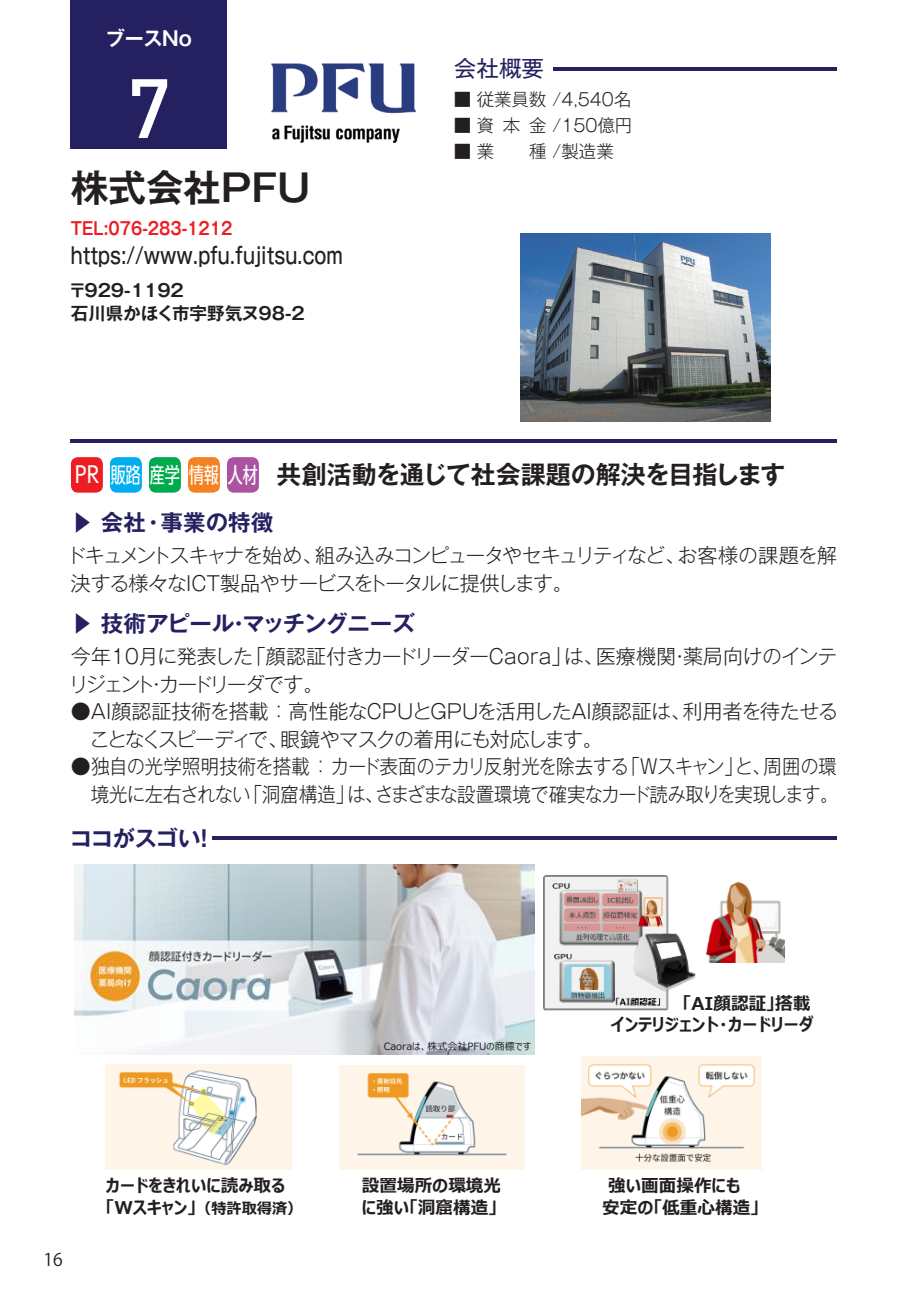
<style>
.page{position:relative;width:908px;height:1290px;background:#fff}
.page>*{position:absolute;margin:0;border:0;box-sizing:border-box;transform-origin:0 0}
.t1{font:500 82.5px "DIN Pro";color:#fff}
.t2{font:700 37.5px "Gothic MB101 Pr 6 De";color:#231f20}
.t3{font:700 25px "Gothic MB101 Pr 6 De";letter-spacing:-.02em;color:#231f20}
.t4{font:700 22.5px "Gothic MB101 Pr 6 De";letter-spacing:-.005em;color:#252161}
.t5{font:500 22.5px "Gothic MB101 Pr 6";color:#231f20;scale:.77 1}
.t6{font:22.5px "Gothic MB101 Pr 6";color:#252161}
.t7{font:22.5px "UD Shin Go C Osez Pr 6";color:#fff}
.t8{font:21.5px "UD Shin Go C Osez Pr 6";color:#fff}
.t9{font:300 20px/27.5px "Gothic MB101 Pr 6";letter-spacing:-.045em;color:#231f20}
.t10{font:300 20px/27.5px "Gothic MB101 Pr 6";letter-spacing:-.065em;color:#231f20}
.t11{font:700 20px "Gothic MB101 Pr 6 De";letter-spacing:-.01em;color:#fff;scale:.95 1}
.t12{font:700 17.75px "Meiryo UI";letter-spacing:-.005em;color:#231f20}
.t13{font:700 17.5px/21.2px "Meiryo UI";color:#231f20}
.t14{font:300 17.5px "Gothic MB101 Pr 6";color:#231f20}
.t15{font:700 17.5px "Gothic MB101 Pr 6 De";color:#231f20}
.t16{font:700 17.5px "Gothic MB101 Pr 6 De";color:#ee1d23;scale:.85 1}
.t17{font:17.5px "Koz Go Pro";color:#231f20}
.t18{font:10px "Meiryo UI";color:#231f20}
.s1{font-size:15.25px}
</style>
<div class="page">
<img style="left:543px;top:876px;width:126px;height:135px">
<img style="left:706px;top:883px;width:77px;height:80px">
<img style="left:630px;top:931px;width:66px;height:62px">
<img style="left:339px;top:1065px;width:185px;height:105px">
<img style="left:106px;top:1064px;width:185px;height:105px">
<img style="left:581px;top:1056px;width:180px;height:113px">
<img style="left:74px;top:865px;width:460px;height:190px">
<div style="left:71px;top:0;width:156px;height:149px;background:#252161"></div>
<svg style="left:71px;top:457px;width:32px;height:36px"></svg>
<svg style="left:110px;top:457px;width:32px;height:36px"></svg>
<svg style="left:149px;top:457px;width:32px;height:36px"></svg>
<svg style="left:188px;top:457px;width:32px;height:36px"></svg>
<svg style="left:227px;top:457px;width:32px;height:36px"></svg>
<hr style="left:71px;top:439px;width:765px;height:4px;background:#252161">
<hr style="left:553px;top:67px;width:283px;height:4px;background:#252161">
<img style="left:520px;top:234px;width:250px;height:188px">
<img style="left:271px;top:63px;width:146px;height:80px">
<hr style="left:213px;top:836px;width:623px;height:4px;background:#252161">
<p class="t11" style="left:106px;top:22px;width:92px">ブースNo</p>
<p class="t1" style="left:127px;top:52px;width:45px">7</p>
<p class="t2" style="left:71px;top:157px;width:240px">株式会社PFU</p>
<p class="t16" style="left:71px;top:214px;width:191px">TEL:076-283-1212</p>
<p class="t5" style="left:71px;top:237px;width:354px">https://www.pfu.fujitsu.com</p>
<p class="t15" style="left:69px;top:276px;width:116px">〒929-1192</p>
<p class="t15" style="left:71px;top:299px;width:235px">石川県かほく市宇野気ヌ98-2</p>
<p class="t6" style="left:454px;top:49px;width:91px">会社概要</p>
<p class="t14" style="left:454px;top:85px;width:179px">■ 従業員数 /4,540名</p>
<p class="t14" style="left:454px;top:111px;width:180px">■ 資本金 /150億円</p>
<p class="t14" style="left:454px;top:137px;width:161px">■ 業　　種 /製造業</p>
<p class="t7" style="left:75px;top:457px;width:26px">PR</p>
<p class="t8" style="left:111px;top:458px;width:149px">販路産学情報人材</p>
<p class="t3" style="left:276px;top:454px;width:510px">共創活動を通じて社会課題の解決を目指します</p>
<p class="t4" style="left:71px;top:504px;width:204px">▶ 会社・事業の特徴</p>
<p class="t10" style="left:66px;top:540px;width:771px">ドキュメントスキャナを始め、組み込みコンピュータやセキュリティなど、お客様の課題を解決する様々なICT製品やサービスをトータルに提供します。</p>
<p class="t4" style="left:71px;top:605px;width:345px">▶ 技術アピール・マッチングニーズ</p>
<p class="t9" style="left:69px;top:641px;width:769px">今年10月に発表した「顔認証付きカードリーダーCaora」は、医療機関・薬局向けのインテリジェント・カードリーダです。</p>
<p class="t9" style="left:89px;top:696px;width:750px;text-indent:-19px">●AI顔認証技術を搭載：高性能なCPUとGPUを活用したAI顔認証は、利用者を待たせることなくスピーディで、眼鏡やマスクの着用にも対応します。</p>
<p class="t9" style="left:71px;top:751px;width:768px;text-align:right">●独自の光学照明技術を搭載：カード表面のテカリ反射光を除去する「Wスキャン」と、周囲の環境光に左右されない「洞窟構造」は、さまざまな設置環境で確実なカード読み取りを実現します。</p>
<p class="t4" style="left:70px;top:820px;width:147px">ココがスゴい！</p>
<p class="t18" style="left:383px;top:1039px;width:149px">Caoraは、株式会社PFUの商標です</p>
<p class="t12" style="left:682px;top:991px;width:129px">「AI顔認証」搭載</p>
<p class="t13" style="left:610px;top:1015px;width:204px">インテリジェント・カードリーダ</p>
<p class="t17" style="left:44px;top:1248px;width:21px">16</p>
<p class="t13" style="left:105px;top:1176px;width:198px">カードをきれいに読み取る「Wスキャン」<span class="s1">（特許取得済）</span></p>
<p class="t13" style="left:362px;top:1176px;width:141px">設置場所の環境光に強い「洞窟構造」</p>
<p class="t13" style="left:601px;top:1176px;width:158px;text-indent:6px">強い画面操作にも安定の「低重心構造」</p>
</div>
